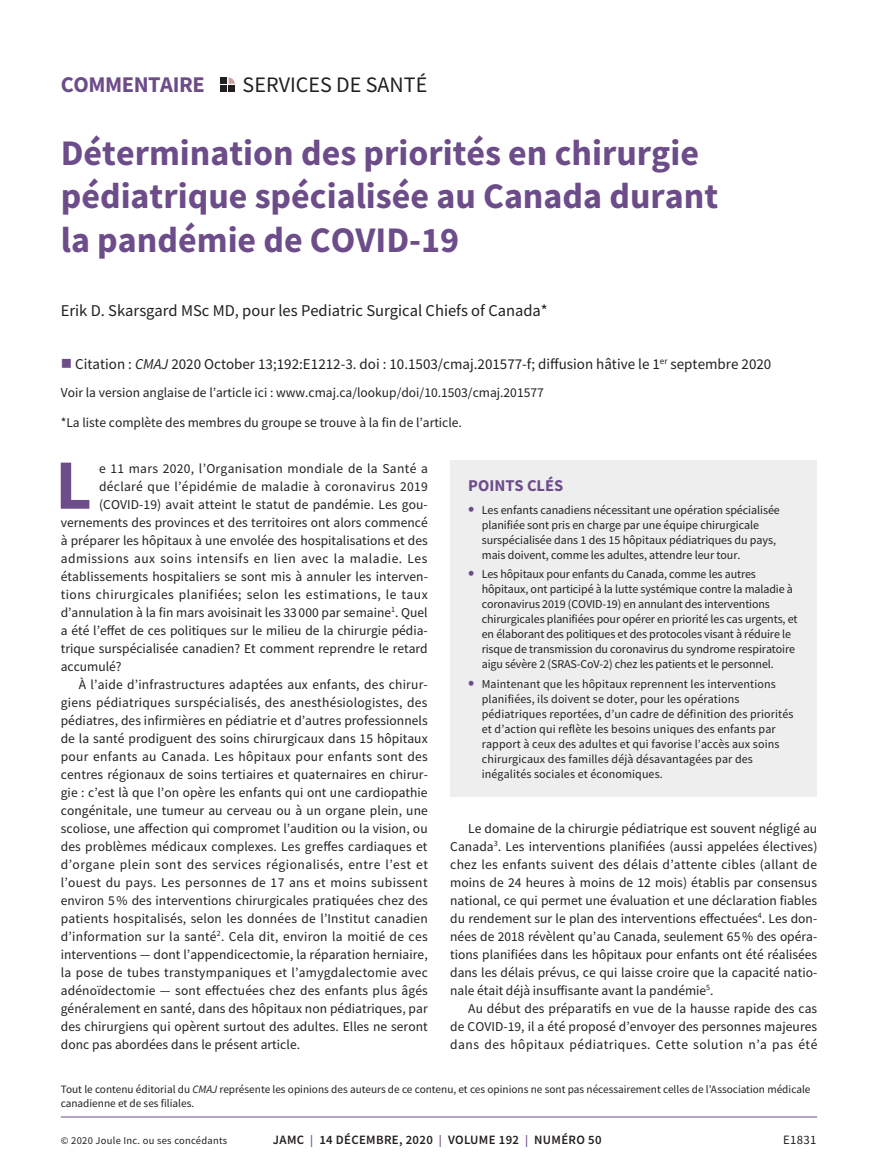
<style>
.page{position:relative;width:878px;height:1175px;background:#fff}
.page>*{position:absolute;margin:0;border:0;box-sizing:border-box;transform-origin:0 0}
.t1{font:700 70.65px "Source Sans Pro";color:#6d4c8a}
.t2{font:700 36px/43.2px "Source Sans Pro";color:#6d4c8a}
.t3{font:700 22.5px "Source Sans Pro";letter-spacing:-.02em;color:#6d4c8a}
.t4{font:22.05px "Source Sans Pro";color:#231f20}
.t5{font:16.5px "Source Sans Pro";color:#231f20}
.t6{font:700 16.5px "Source Sans Pro";color:#6d4c8a}
.t7{font:15px "Source Sans Pro";color:#231f20}
.t8{font:13.5px/18px "Source Sans Pro";letter-spacing:.005em;color:#231f20;text-align:justify}
.t9{font:13.5px "Source Sans Pro";letter-spacing:.025em;color:#231f20}
.t10{font:13.5px "Source Sans Pro";letter-spacing:.035em;color:#231f20}
.t11{font:600 12.75px "Source Sans Pro";letter-spacing:.025em;color:#231f20}
.t12{font:12.75px "Source Sans Pro";letter-spacing:.025em;color:#231f20}
.t13{font:12px/15px "Source Sans Pro";letter-spacing:-.005em;color:#231f20}
.t14{font:11.25px/13.5px "Source Sans Pro";color:#231f20}
.t15{font:10.5px "Source Sans Pro";letter-spacing:.025em;color:#231f20}
.s1{color:#6d4c8a}
.s2{font-style:italic}
.s3{font-weight:700;font-size:18px;color:#6d4c8a}
.s4{font-size:12px;color:#6d4c8a}
</style>
<div class="page">
<hr style="left:61px;top:1116px;width:756px;height:1px;background:#6d4c8a">
<div style="left:220px;top:77px;width:7px;height:7px;background:#231f20"></div>
<div style="left:220px;top:85px;width:7px;height:7px;background:#231f20"></div>
<svg style="left:228px;top:77px;width:7px;height:7px"></svg>
<div style="left:228px;top:85px;width:7px;height:7px;background:#231f20"></div>
<div style="left:450px;top:460px;width:367px;height:336px;background:#eeeeef"></div>
<h3 class="t3" style="left:61px;top:69px;width:145px">COMMENTAIRE</h3>
<h3 class="t4" style="left:242px;top:70px;width:186px">SERVICES DE SANTÉ</h3>
<h2 class="t2" style="left:61px;top:131px;width:659px">Détermination des priorités en chirurgie pédiatrique spécialisée au Canada durant la pandémie de COVID-19</h2>
<p class="t5" style="left:61px;top:300px;width:488px">Erik D. Skarsgard MSc MD, pour les Pediatric Surgical Chiefs of Canada*</p>
<p class="t7" style="left:61px;top:354px;width:712px"><span class="s1">■</span> Citation : <span class="s2">CMAJ</span> 2020 October 13;192:E1212-3. doi : 10.1503/cmaj.201577-f; diffusion hâtive le 1<sup>er</sup> septembre 2020</p>
<p class="t8" style="left:61px;top:383px;width:484px">Voir la version anglaise de l’article ici : www.cmaj.ca/lookup/doi/10.1503/cmaj.201577</p>
<p class="t8" style="left:61px;top:413px;width:402px">*La liste complète des membres du groupe se trouve à la fin de l’article.</p>
<h1 class="t1" style="left:55px;top:437px;width:38px">L</h1>
<p class="t9" style="left:99px;top:459px;width:330px">e 11 mars 2020, l’Organisation mondiale de la Santé a</p>
<p class="t9" style="left:99px;top:477px;width:330px">déclaré que l’épidémie de maladie à coronavirus 2019</p>
<p class="t8" style="left:99px;top:495px;width:330px">(COVID-19) avait atteint le statut de pandémie. Les gou-</p>
<p class="t8" style="left:61px;top:513px;width:368px">vernements des provinces et des territoires ont alors commencé</p>
<p class="t8" style="left:61px;top:531px;width:368px">à préparer les hôpitaux à une envolée des hospitalisations et des</p>
<p class="t10" style="left:61px;top:549px;width:368px">admissions aux soins intensifs en lien avec la maladie. Les</p>
<p class="t8" style="left:61px;top:567px;width:369px">établissements hospitaliers se sont mis à annuler les interven-</p>
<p class="t10" style="left:61px;top:585px;width:368px">tions chirurgicales planifiées; selon les estimations, le taux</p>
<p class="t8" style="left:61px;top:603px;width:368px">d’annulation à la fin mars avoisinait les 33 000 par semaine<sup>1</sup>. Quel</p>
<p class="t8" style="left:61px;top:621px;width:367px">a été l’effet de ces politiques sur le milieu de la chirurgie pédia-</p>
<p class="t8" style="left:61px;top:639px;width:368px">trique surspécialisée canadien? Et comment reprendre le retard</p>
<p class="t8" style="left:61px;top:657px;width:62px">accumulé?</p>
<p class="t8" style="left:79px;top:675px;width:350px">À l’aide d’infrastructures adaptées aux enfants, des chirur-</p>
<p class="t8" style="left:61px;top:693px;width:368px">giens pédiatriques surspécialisés, des anesthésiologistes, des</p>
<p class="t8" style="left:61px;top:711px;width:368px">pédiatres, des infirmières en pédiatrie et d’autres professionnels</p>
<p class="t8" style="left:61px;top:729px;width:368px">de la santé prodiguent des soins chirurgicaux dans 15 hôpitaux</p>
<p class="t9" style="left:61px;top:747px;width:368px">pour enfants au Canada. Les hôpitaux pour enfants sont des</p>
<p class="t8" style="left:61px;top:765px;width:368px">centres régionaux de soins tertiaires et quaternaires en chirur-</p>
<p class="t8" style="left:61px;top:783px;width:368px">gie : c’est là que l’on opère les enfants qui ont une cardiopathie</p>
<p class="t8" style="left:61px;top:801px;width:368px">congénitale, une tumeur au cerveau ou à un organe plein, une</p>
<p class="t8" style="left:61px;top:819px;width:368px">scoliose, une affection qui compromet l’audition ou la vision, ou</p>
<p class="t8" style="left:61px;top:837px;width:368px">des problèmes médicaux complexes. Les greffes cardiaques et</p>
<p class="t10" style="left:61px;top:855px;width:368px">d’organe plein sont des services régionalisés, entre l’est et</p>
<p class="t9" style="left:61px;top:873px;width:368px">l’ouest du pays. Les personnes de 17 ans et moins subissent</p>
<p class="t8" style="left:61px;top:891px;width:368px">environ 5% des interventions chirurgicales pratiquées chez des</p>
<p class="t8" style="left:61px;top:909px;width:368px">patients hospitalisés, selon les données de l’Institut canadien</p>
<p class="t8" style="left:61px;top:927px;width:368px">d’information sur la santé<sup>2</sup>. Cela dit, environ la moitié de ces</p>
<p class="t8" style="left:61px;top:945px;width:368px">interventions — dont l’appendicectomie, la réparation herniaire,</p>
<p class="t8" style="left:61px;top:963px;width:368px">la pose de tubes transtympaniques et l’amygdalectomie avec</p>
<p class="t8" style="left:61px;top:981px;width:368px">adénoïdectomie — sont effectuées chez des enfants plus âgés</p>
<p class="t8" style="left:61px;top:999px;width:368px">généralement en santé, dans des hôpitaux non pédiatriques, par</p>
<p class="t8" style="left:61px;top:1017px;width:368px">des chirurgiens qui opèrent surtout des adultes. Elles ne seront</p>
<p class="t8" style="left:61px;top:1035px;width:241px">donc pas abordées dans le présent article.</p>
<p class="t6" style="left:468px;top:474px;width:97px">POINTS CLÉS</p>
<p class="t13" style="left:482px;top:502px;width:299px;text-indent:-14px"><span class="s3">•</span> Les enfants canadiens nécessitant une opération spécialisée planifiée sont pris en charge par une équipe chirurgicale surspécialisée dans 1 des 15 hôpitaux pédiatriques du pays, mais doivent, comme les adultes, attendre leur tour.</p>
<p class="t13" style="left:482px;top:566px;width:317px;text-indent:-14px"><span class="s3">•</span> Les hôpitaux pour enfants du Canada, comme les autres hôpitaux, ont participé à la lutte systémique contre la maladie à coronavirus 2019 (COVID-19) en annulant des interventions chirurgicales planifiées pour opérer en priorité les cas urgents, et en élaborant des politiques et des protocoles visant à réduire le risque de transmission du coronavirus du syndrome respiratoire aigu sévère 2 (SRAS-CoV-2) chez les patients et le personnel.</p>
<p class="t13" style="left:482px;top:676px;width:313px;text-indent:-14px"><span class="s3">•</span> Maintenant que les hôpitaux reprennent les interventions planifiées, ils doivent se doter, pour les opérations pédiatriques reportées, d’un cadre de définition des priorités et d’action qui reflète les besoins uniques des enfants par rapport à ceux des adultes et qui favorise l’accès aux soins chirurgicaux des familles déjà désavantagées par des inégalités sociales et économiques.</p>
<p class="t8" style="left:450px;top:819px;width:368px;text-indent:18px">Le domaine de la chirurgie pédiatrique est souvent négligé au Canada<sup>3</sup>. Les interventions planifiées (aussi appelées électives) chez les enfants suivent des délais d’attente cibles (allant de moins de 24 heures à moins de 12 mois) établis par consensus national, ce qui permet une évaluation et une déclaration fiables du rendement sur le plan des interventions effectuées<sup>4</sup>. Les don&shy;nées de 2018 révèlent qu’au Canada, seulement 65% des opéra&shy;tions planifiées dans les hôpitaux pour enfants ont été réalisées dans les délais prévus, ce qui laisse croire que la capacité natio&shy;nale était déjà insuffisante avant la pandémie<sup>5</sup>.</p>
<p class="t8" style="left:450px;top:999px;width:368px;text-indent:18px">Au début des préparatifs en vue de la hausse rapide des cas de COVID-19, il a été proposé d’envoyer des personnes majeures dans des hôpitaux pédiatriques. Cette solution n’a pas été</p>
<p class="t14" style="left:61px;top:1082px;width:751px">Tout le contenu éditorial du <span class="s2">CMAJ</span> représente les opinions des auteurs de ce contenu, et ces opinions ne sont pas nécessairement celles de l’Association médicale canadienne et de ses filiales.</p>
<p class="t15" style="left:61px;top:1134px;width:168px">© 2020 Joule Inc. ou ses concédants</p>
<p class="t11" style="left:273px;top:1131px;width:330px">JAMC <span class="s4">|</span> 14 DÉCEMBRE, 2020 <span class="s4">|</span> VOLUME 192 <span class="s4">|</span> NUMÉRO 50</p>
<p class="t12" style="left:783px;top:1132px;width:35px">E1831</p>
</div>
